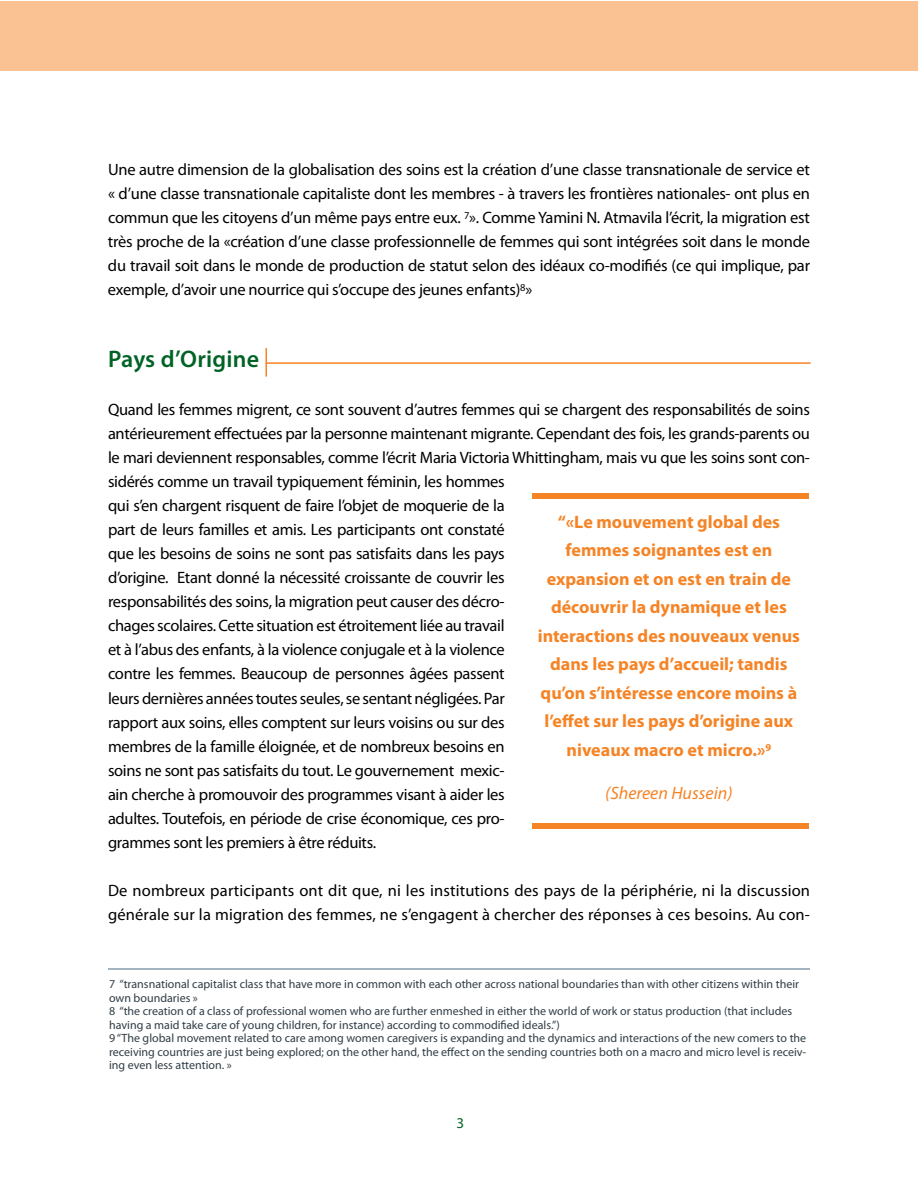
<style>
.page{position:relative;width:918px;height:1188px;background:#fff}
.page>*{position:absolute;margin:0;border:0;box-sizing:border-box;transform-origin:0 0}
.t1{font:600 24px "Myriad Pro";letter-spacing:.01em;color:#006325}
.t2{font:700 18px/28.5px "Myriad Pro";color:#f58426;text-align:center}
.t3{font:italic 18px "Myriad Pro";color:#f58426}
.t4{font:16.5px/24px "Myriad Pro";letter-spacing:-.02em;color:#000;text-align:justify}
.t5{font:16.5px/24px "Myriad Pro";letter-spacing:.01em;color:#000}
.t6{font:15px "Myriad Pro";color:#006325}
.t7{font:12px/13.5px "Myriad Pro";color:#303d46}
</style>
<div class="page">
<svg style="left:266px;top:348px;width:1px;height:29px"></svg>
<hr style="left:266px;top:362px;width:545px;height:2px;background:#f58426">
<div style="left:0;top:1px;width:917px;height:70px;background:#fac193"></div>
<hr style="left:108px;top:969px;width:702px;height:1px;background:#486b83">
<div style="left:532px;top:823px;width:277px;height:5px;background:#f58426"></div>
<div style="left:532px;top:493px;width:277px;height:6px;background:#f58426"></div>
<p class="t4" style="left:108px;top:158px;width:704px">Une autre dimension de la globalisation des soins est la création d’une classe transnationale de service et « d’une classe transnationale capitaliste dont les membres - à travers les frontières nationales- ont plus en commun que les citoyens d’un même pays entre eux. <sup>7</sup>». Comme Yamini N. Atmavila l’écrit, la migration est très proche de la «création d’une classe professionnelle de femmes qui sont intégrées soit dans le monde du travail soit dans le monde de production de statut selon des idéaux co-modifiés (ce qui implique, par exemple, d’avoir une nourrice qui s’occupe des jeunes enfants)<sup>8</sup>»</p>
<h1 class="t1" style="left:108px;top:344px;width:153px">Pays d’Origine</h1>
<p class="t4" style="left:108px;top:398px;width:703px;text-align:left">Quand les femmes migrent, ce sont souvent d’autres femmes qui se chargent des responsabilités de soins antérieurement effectuées par la personne maintenant migrante. Cependant des fois, les grands-parents ou le mari deviennent responsables, comme l’écrit Maria Victoria Whittingham, mais vu que les soins sont con&shy;sidérés comme un travail typiquement féminin, les hommes<br>qui s’en chargent risquent de faire l’objet de moquerie de la<br>part de leurs familles et amis. Les participants ont constaté<br>que les besoins de soins ne sont pas satisfaits dans les pays<br>d’origine. Etant donné la nécessité croissante de couvrir les<br>responsabilités des soins, la migration peut causer des décro-<br>chages scolaires. Cette situation est étroitement liée au travail<br>et à l’abus des enfants, à la violence conjugale et à la violence<br>contre les femmes. Beaucoup de personnes âgées passent<br>leurs dernières années toutes seules, se sentant négligées. Par<br>rapport aux soins, elles comptent sur leurs voisins ou sur des<br>membres de la famille éloignée, et de nombreux besoins en<br>soins ne sont pas satisfaits du tout. Le gouvernement mexic-<br>ain cherche à promouvoir des programmes visant à aider les<br>adultes. Toutefois, en période de crise économique, ces pro-<br>grammes sont les premiers à être réduits.</p>
<p class="t5" style="left:108px;top:878px;width:704px">De nombreux participants ont dit que, ni les institutions des pays de la périphérie, ni la discussion générale sur la migration des femmes, ne s’engagent à chercher des réponses à ces besoins. Au con-</p>
<p class="t2" style="left:538px;top:507px;width:264px">“«Le mouvement global des femmes soignantes est en expansion et on est en train de découvrir la dynamique et les interactions des nouveaux venus dans les pays d’accueil; tandis qu’on s’intéresse encore moins à l’effet sur les pays d’origine aux niveaux macro et micro.»<sup>9</sup></p>
<p class="t3" style="left:605px;top:782px;width:129px">(Shereen Hussein)</p>
<p class="t7" style="left:109px;top:977px;width:699px">7 “transnational capitalist class that have more in common with each other across national boundaries than with other citizens within their own boundaries »<br>8 “the creation of a class of professional women who are further enmeshed in either the world of work or status production (that includes having a maid take care of young children, for instance) according to commodified ideals.”)<br>9 “The global movement related to care among women caregivers is expanding and the dynamics and interactions of the new comers to the receiving countries are just being explored; on the other hand, the effect on the sending countries both on a macro and micro level is receiv&shy;ing even less attention. »</p>
<p class="t6" style="left:457px;top:1114px;width:9px">3</p>
</div>
